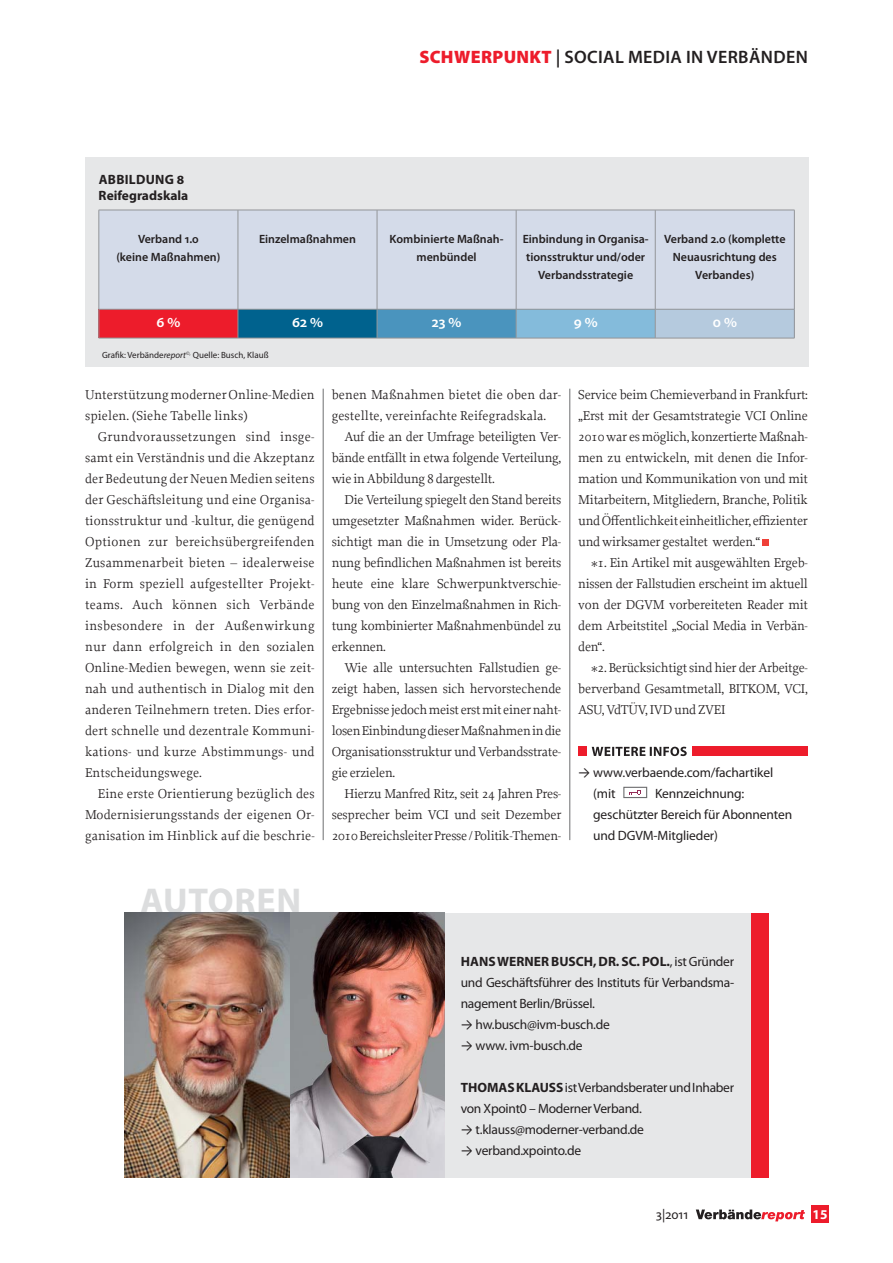
<style>
.page{position:relative;width:893px;height:1263px;background:#fff}
.page>*{position:absolute;margin:0;border:0;box-sizing:border-box;transform-origin:0 0}
.t1{font:700 36px "Myriad Pro";letter-spacing:.02em;color:#dcddde}
.t2{font:600 18px "Myriad Pro";letter-spacing:.02em;color:#231f20}
.t3{font:600 15px "Myriad Pro";color:#fff}
.t4{font:13.5px/21px "Proforma";letter-spacing:-.015em;color:#231f20;text-align:justify}
.t5{font:13.5px/21px "Myriad Pro";letter-spacing:-.02em;color:#231f20}
.t6{font:13.5px/21px "Proforma";letter-spacing:.01em;color:#231f20}
.t7{font:700 13.5px/15.6px "Myriad Pro";color:#231f20}
.t8{font:700 13.5px "Myriad Pro";color:#fff}
.t9{font:600 12px/18px "Myriad Pro";color:#231f20;text-align:center}
.t10{font:9px "Myriad Pro";color:#231f20}
.s1{font-weight:900;color:#ed1c2b}
.s2{font-style:italic}
.s3{font-family:"Calibri"}
.s4{font-weight:700}
</style>
<div class="page">
<div style="left:811px;top:1205px;width:18px;height:17px;background:#ed1c2b"></div>
<svg style="left:696px;top:1209px;width:109px;height:12px"></svg>
<div style="left:762px;top:540px;width:7px;height:6px;background:#ef4038"></div>
<svg style="left:592px;top:747px;width:95px;height:9px"></svg>
<div style="left:578px;top:746px;width:9px;height:10px;background:#ed1c2b"></div>
<div style="left:692px;top:746px;width:116px;height:10px;background:#ed1c2b"></div>
<div style="left:623px;top:787px;width:24px;height:11px;border:1px solid #6d6e70"></div>
<svg style="left:629px;top:790px;width:12px;height:5px"></svg>
<hr style="left:323px;top:389px;width:1px;height:451px;background:#6d6e70">
<hr style="left:570px;top:389px;width:1px;height:451px;background:#6d6e70">
<div style="left:444px;top:913px;width:324px;height:265px;background:#e6e7e8"></div>
<div style="left:751px;top:913px;width:17px;height:265px;background:#ed1c2b"></div>
<img style="left:289px;top:913px;width:155px;height:265px">
<img style="left:125px;top:913px;width:164px;height:265px">
<div style="left:85px;top:157px;width:723px;height:209px;background:#e6e7e8"></div>
<div style="left:100px;top:211px;width:694px;height:98px;background:#d4dbe9"></div>
<div style="left:99px;top:309px;width:139px;height:29px;background:#ed1c2b"></div>
<div style="left:238px;top:309px;width:139px;height:29px;background:#00628e"></div>
<div style="left:377px;top:309px;width:139px;height:29px;background:#4a94be"></div>
<div style="left:516px;top:309px;width:139px;height:29px;background:#84bbdb"></div>
<div style="left:655px;top:309px;width:139px;height:29px;background:#b5cade"></div>
<hr style="left:99px;top:210px;width:139px;height:1px;background:#939598">
<hr style="left:99px;top:210px;width:1px;height:99px;background:#939598">
<hr style="left:238px;top:210px;width:556px;height:1px;background:#939598">
<hr style="left:794px;top:210px;width:1px;height:99px;background:#939598">
<hr style="left:655px;top:210px;width:1px;height:99px;background:#939598">
<hr style="left:238px;top:210px;width:1px;height:99px;background:#939598">
<hr style="left:377px;top:210px;width:1px;height:99px;background:#939598">
<hr style="left:516px;top:210px;width:1px;height:99px;background:#939598">
<hr style="left:99px;top:309px;width:139px;height:1px;background:#939598">
<svg style="left:99px;top:309px;width:1px;height:29px"></svg>
<hr style="left:238px;top:309px;width:139px;height:1px;background:#939598">
<svg style="left:238px;top:309px;width:1px;height:29px"></svg>
<hr style="left:377px;top:309px;width:139px;height:1px;background:#939598">
<svg style="left:377px;top:309px;width:1px;height:29px"></svg>
<hr style="left:516px;top:309px;width:139px;height:1px;background:#939598">
<svg style="left:516px;top:309px;width:1px;height:29px"></svg>
<hr style="left:655px;top:309px;width:139px;height:1px;background:#939598">
<svg style="left:655px;top:309px;width:1px;height:29px"></svg>
<svg style="left:794px;top:309px;width:1px;height:29px"></svg>
<hr style="left:99px;top:338px;width:695px;height:1px;background:#939598">
<p class="t7" style="left:99px;top:173px;width:91px">ABBILDUNG 8<br>Reifegradskala</p>
<h2 class="t2" style="left:419px;top:50px;width:390px"><span class="s1">SCHWERPUNKT</span> | SOCIAL MEDIA IN VERBÄNDEN</h2>
<p class="t9" style="left:116px;top:231px;width:106px">Verband 1.0<br>(keine Maßnahmen)</p>
<p class="t9" style="left:259px;top:231px;width:98px">Einzelmaßnahmen</p>
<p class="t9" style="left:390px;top:231px;width:115px">Kombinierte Maßnah&shy;menbündel</p>
<p class="t9" style="left:523px;top:231px;width:127px">Einbindung in Organisa&shy;tionsstruktur und/oder<br>Verbandsstrategie</p>
<p class="t9" style="left:664px;top:231px;width:123px">Verband 2.0 (komplette<br>Neuausrichtung des<br>Verbandes)</p>
<p class="t3" style="left:156px;top:316px;width:26px">6 %</p>
<p class="t3" style="left:292px;top:316px;width:32px">62 %</p>
<p class="t3" style="left:432px;top:316px;width:31px">23 %</p>
<p class="t3" style="left:574px;top:316px;width:26px">9 %</p>
<p class="t3" style="left:713px;top:316px;width:26px">0 %</p>
<p class="t10" style="left:102px;top:352px;width:168px">Grafik: Verbände<span class="s2">report</span><sup>©,</sup> Quelle: Busch, Klauß</p>
<p class="t6" style="left:85px;top:385px;width:231px">Unterstützung moderner Online-Medien spielen. (Siehe Tabelle links)</p>
<p class="t4" style="left:85px;top:427px;width:231px;text-indent:13px">Grundvoraussetzungen sind insge&shy;samt ein Verständnis und die Akzeptanz der Bedeutung der Neuen Medien seitens der Geschäftsleitung und eine Organisa&shy;tionsstruktur und -kultur, die genügend Optionen zur bereichsübergreifenden Zusammenarbeit bieten – idealerweise in Form speziell aufgestellter Projekt&shy;teams. Auch können sich Verbände insbesondere in der Außenwirkung nur dann erfolgreich in den sozialen Online-Medien bewegen, wenn sie zeit&shy;nah und authentisch in Dialog mit den anderen Teilnehmern treten. Dies erfor&shy;dert schnelle und dezentrale Kommuni&shy;kations- und kurze Abstimmungs- und Entscheidungswege.</p>
<p class="t4" style="left:85px;top:784px;width:231px;text-indent:13px">Eine erste Orientierung bezüglich des Modernisierungsstands der eigenen Or&shy;ganisation im Hinblick auf die beschrie-</p>
<p class="t6" style="left:332px;top:385px;width:231px">benen Maßnahmen bietet die oben dar&shy;gestellte, vereinfachte Reifegradskala.</p>
<p class="t4" style="left:332px;top:427px;width:231px;text-indent:13px">Auf die an der Umfrage beteiligten Ver&shy;bände entfällt in etwa folgende Verteilung, wie in Abbildung 8 dargestellt.</p>
<p class="t4" style="left:332px;top:490px;width:231px;text-indent:13px">Die Verteilung spiegelt den Stand bereits umgesetzter Maßnahmen wider. Berück&shy;sichtigt man die in Umsetzung oder Pla&shy;nung befindlichen Maßnahmen ist bereits heute eine klare Schwerpunktverschie&shy;bung von den Einzelmaßnahmen in Rich&shy;tung kombinierter Maßnahmenbündel zu erkennen.</p>
<p class="t4" style="left:332px;top:658px;width:231px;text-indent:13px">Wie alle untersuchten Fallstudien ge&shy;zeigt haben, lassen sich hervorstechende Ergebnisse jedoch meist erst mit einer naht&shy;losen Einbindung dieser Maßnahmen in die Organisationsstruktur und Verbandsstrate&shy;gie erzielen.</p>
<p class="t4" style="left:332px;top:784px;width:231px;text-indent:13px">Hierzu Manfred Ritz, seit 24 Jahren Pres&shy;sesprecher beim VCI und seit Dezember 2010 Bereichsleiter Presse / Politik-Themen-</p>
<p class="t4" style="left:578px;top:385px;width:231px">Service beim Chemieverband in Frankfurt: „Erst mit der Gesamtstrategie VCI Online 2010 war es möglich, konzertierte Maßnah&shy;men zu entwickeln, mit denen die Infor&shy;mation und Kommunikation von und mit Mitarbeitern, Mitgliedern, Branche, Politik und Öffentlichkeit einheitlicher, effizienter und wirksamer gestaltet werden.“</p>
<p class="t4" style="left:578px;top:553px;width:231px;text-indent:13px">*1. Ein Artikel mit ausgewählten Ergeb&shy;nissen der Fallstudien erscheint im aktuell von der DGVM vorbereiteten Reader mit dem Arbeitstitel „Social Media in Verbän&shy;den“.</p>
<p class="t4" style="left:578px;top:658px;width:231px;text-indent:13px">*2. Berücksichtigt sind hier der Arbeitge&shy;berverband Gesamtmetall, BITKOM, VCI, ASU, VdTÜV, IVD und ZVEI</p>
<p class="t5" style="left:593px;top:763px;width:182px;text-indent:-15px"><span class="s3">→</span> www.verbaende.com/fachartikel (mit</p>
<p class="t5" style="left:593px;top:784px;width:201px;text-indent:62px">Kennzeichnung: geschützter Bereich für Abonnenten und DGVM-Mitglieder)</p>
<h1 class="t1" style="left:140px;top:888px;width:163px">AUTOREN</h1>
<p class="t5" style="left:461px;top:952px;width:275px;text-align:justify"><span class="s4">HANS WERNER BUSCH, DR. SC. POL.</span>, ist Gründer und Geschäftsführer des Instituts für Verbandsma&shy;nagement Berlin/Brüssel.</p>
<p class="t5" style="left:461px;top:1015px;width:151px"><span class="s3">→</span> hw.busch@ivm-busch.de</p>
<p class="t5" style="left:461px;top:1036px;width:123px"><span class="s3">→</span> www. ivm-busch.de</p>
<p class="t5" style="left:461px;top:1078px;width:275px"><span class="s4">THOMAS KLAUSS</span> ist Verbandsberater und Inhaber von Xpoint0 – Moderner Verband.</p>
<p class="t5" style="left:461px;top:1120px;width:185px"><span class="s3">→</span> t.klauss@moderner-verband.de</p>
<p class="t5" style="left:461px;top:1141px;width:122px"><span class="s3">→</span> verband.xpointo.de</p>
<p class="t5" style="left:656px;top:1205px;width:34px">3|2011</p>
<p class="t8" style="left:812px;top:1209px;width:16px">15</p>
</div>
